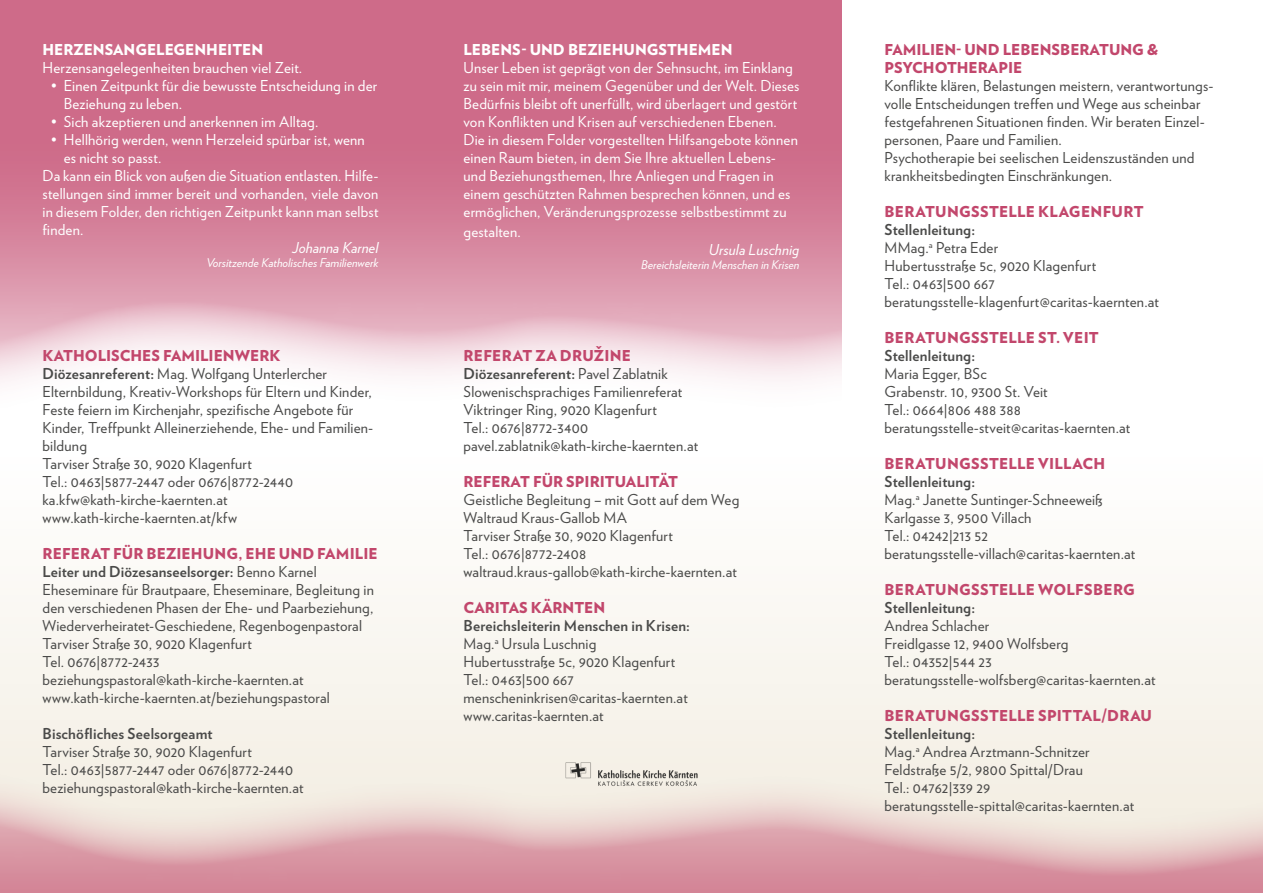
<style>
.page{position:relative;width:1263px;height:893px;background:#fff}
.page>*{position:absolute;margin:0;border:0;box-sizing:border-box;transform-origin:0 0}
.t1{font:15px/18px "Verlag";letter-spacing:.01em;color:#4a4a49}
.t2{font:15px/18px "Verlag";letter-spacing:.015em;color:#fff}
.t3{font:900 15px/18px "Verlag";letter-spacing:.015em;color:#c2476c}
.t4{font:700 15px "Verlag";letter-spacing:.01em;color:#4a4a49}
.t5{font:900 15px "Verlag";color:#fff}
.t6{font:italic 15px "Verlag";color:#fff}
.t7{font:italic 12px "Verlag";color:#fff}
.s1{font-weight:900;color:#c2476c}
.s2{font-weight:700}
</style>
<div class="page">
<div style="left:0;top:447px;width:1263px;height:446px;background:#faf8f4"></div>
<svg style="left:0;top:0;width:842px;height:382px;background:#d88aa1"></svg>
<svg style="left:0;top:743px;width:1263px;height:150px"></svg>
<img style="left:563px;top:759px;width:137px;height:29px">
<p class="t5" style="left:43px;top:37px;width:222px">HERZENSANGELEGENHEITEN</p>
<p class="t2" style="left:43px;top:57px;width:261px">Herzensangelegenheiten brauchen viel Zeit.</p>
<p class="t2" style="left:64px;top:75px;width:315px;text-indent:-13px">• Einen Zeitpunkt für die bewusste Entscheidung in der<br>Beziehung zu leben.</p>
<p class="t2" style="left:51px;top:111px;width:269px">• Sich akzeptieren und anerkennen im Alltag.</p>
<p class="t2" style="left:51px;top:129px;width:315px">• Hellhörig werden, wenn Herzeleid spürbar ist, wenn</p>
<p class="t2" style="left:64px;top:147px;width:99px">es nicht so passt.</p>
<p class="t2" style="left:43px;top:165px;width:337px">Da kann ein Blick von außen die Situation entlasten. Hilfe-</p>
<p class="t2" style="left:43px;top:183px;width:337px">stellungen sind immer bereit und vorhanden, viele davon</p>
<p class="t2" style="left:43px;top:201px;width:337px">in diesem Folder, den richtigen Zeitpunkt kann man selbst</p>
<p class="t2" style="left:43px;top:219px;width:42px">finden.</p>
<p class="t6" style="left:292px;top:236px;width:88px">Johanna Karnel</p>
<p class="t7" style="left:206px;top:253px;width:174px">Vorsitzende Katholisches Familienwerk</p>
<p class="t1" style="left:43px;top:346px;width:332px"><span class="s1">KATHOLISCHES FAMILIENWERK </span><span class="s2">Diözesanreferent:</span> Mag. Wolfgang Unterlercher Elternbildung, Kreativ-Workshops für Eltern und Kinder, Feste feiern im Kirchenjahr, spezifische Angebote für Kinder, Treffpunkt Alleinerziehende, Ehe- und Familien&shy;bildung<br>Tarviser Straße 30, 9020 Klagenfurt<br>Tel.: 0463|5877-2447 oder 0676|8772-2440 ka.kfw@kath-kirche-kaernten.at www.kath-kirche-kaernten.at/kfw</p>
<p class="t1" style="left:43px;top:544px;width:337px"><span class="s1">REFERAT FÜR BEZIEHUNG, EHE UND FAMILIE </span><span class="s2">Leiter und Diözesanseelsorger:</span> Benno Karnel Eheseminare für Brautpaare, Eheseminare, Begleitung in den verschiedenen Phasen der Ehe- und Paarbeziehung, Wiederverheiratet-Geschiedene, Regenbogenpastoral Tarviser Straße 30, 9020 Klagenfurt<br>Tel. 0676|8772-2433 beziehungspastoral@kath-kirche-kaernten.at www.kath-kirche-kaernten.at/beziehungspastoral</p>
<p class="t4" style="left:43px;top:722px;width:172px">Bischöfliches Seelsorgeamt</p>
<p class="t1" style="left:43px;top:742px;width:263px">Tarviser Straße 30, 9020 Klagenfurt<br>Tel.: 0463|5877-2447 oder 0676|8772-2440 beziehungspastoral@kath-kirche-kaernten.at</p>
<p class="t5" style="left:463px;top:37px;width:271px">LEBENS- UND BEZIEHUNGSTHEMEN</p>
<p class="t2" style="left:463px;top:58px;width:337px">Unser Leben ist geprägt von der Sehnsucht, im Einklang zu sein mit mir, meinem Gegenüber und der Welt. Dieses Bedürfnis bleibt oft unerfüllt, wird überlagert und gestört von Konflikten und Krisen auf verschiedenen Ebenen.<br>Die in diesem Folder vorgestellten Hilfsangebote können einen Raum bieten, in dem Sie Ihre aktuellen Lebens&shy;und Beziehungsthemen, Ihre Anliegen und Fragen in einem geschützten Rahmen besprechen können, und es ermöglichen, Veränderungsprozesse selbstbestimmt zu</p>
<p class="t2" style="left:463px;top:221px;width:59px">gestalten.</p>
<p class="t6" style="left:709px;top:238px;width:92px">Ursula Luschnig</p>
<p class="t7" style="left:641px;top:255px;width:160px">Bereichsleiterin Menschen in Krisen</p>
<p class="t1" style="left:463px;top:346px;width:236px"><span class="s1">REFERAT ZA DRUŽINE </span><span class="s2">Diözesanreferent:</span> Pavel Zablatnik Slowenischsprachiges Familienreferat Viktringer Ring, 9020 Klagenfurt<br>Tel.: 0676|8772-3400 pavel.zablatnik@kath-kirche-kaernten.at</p>
<p class="t3" style="left:463px;top:472px;width:216px">REFERAT FÜR SPIRITUALITÄT</p>
<p class="t1" style="left:463px;top:490px;width:277px">Geistliche Begleitung – mit Gott auf dem Weg Waltraud Kraus-Gallob MA<br>Tarviser Straße 30, 9020 Klagenfurt<br>Tel.: 0676|8772-2408 waltraud.kraus-gallob@kath-kirche-kaernten.at</p>
<p class="t3" style="left:463px;top:598px;width:143px">CARITAS KÄRNTEN</p>
<p class="t1" style="left:463px;top:616px;width:228px"><span class="s2">Bereichsleiterin Menschen in Krisen:<br></span>Mag.<sup>a</sup> Ursula Luschnig<br>Hubertusstraße 5c, 9020 Klagenfurt<br>Tel.: 0463|500 667 menscheninkrisen@caritas-kaernten.at www.caritas-kaernten.at</p>
<p class="t3" style="left:884px;top:39px;width:275px">FAMILIEN- UND LEBENSBERATUNG &amp;<br>PSYCHOTHERAPIE</p>
<p class="t1" style="left:884px;top:75px;width:330px">Konflikte klären, Belastungen meistern, verantwortungs&shy;volle Entscheidungen treffen und Wege aus scheinbar festgefahrenen Situationen finden. Wir beraten Einzel&shy;personen, Paare und Familien.<br>Psychotherapie bei seelischen Leidenszuständen und krankheitsbedingten Einschränkungen.</p>
<p class="t3" style="left:884px;top:201px;width:261px">BERATUNGSSTELLE KLAGENFURT</p>
<p class="t1" style="left:884px;top:219px;width:276px"><span class="s2">Stellenleitung:<br></span>MMag.<sup>a</sup> Petra Eder<br>Hubertusstraße 5c, 9020 Klagenfurt<br>Tel.: 0463|500 667 beratungsstelle-klagenfurt@caritas-kaernten.at</p>
<p class="t3" style="left:884px;top:327px;width:216px">BERATUNGSSTELLE ST. VEIT</p>
<p class="t4" style="left:884px;top:343px;width:92px">Stellenleitung:</p>
<p class="t1" style="left:884px;top:363px;width:247px">Maria Egger, BSc<br>Grabenstr. 10, 9300 St. Veit<br>Tel.: 0664|806 488 388 beratungsstelle-stveit@caritas-kaernten.at</p>
<p class="t3" style="left:884px;top:453px;width:222px">BERATUNGSSTELLE VILLACH</p>
<p class="t1" style="left:884px;top:471px;width:252px"><span class="s2">Stellenleitung:<br></span>Mag.<sup>a</sup> Janette Suntinger-Schneeweiß<br>Karlgasse 3, 9500 Villach<br>Tel.: 04242|213 52 beratungsstelle-villach@caritas-kaernten.at</p>
<p class="t3" style="left:884px;top:579px;width:252px">BERATUNGSSTELLE WOLFSBERG</p>
<p class="t4" style="left:884px;top:595px;width:92px">Stellenleitung:</p>
<p class="t1" style="left:884px;top:615px;width:273px">Andrea Schlacher<br>Freidlgasse 12, 9400 Wolfsberg<br>Tel.: 04352|544 23 beratungsstelle-wolfsberg@caritas-kaernten.at</p>
<p class="t3" style="left:884px;top:705px;width:269px">BERATUNGSSTELLE SPITTAL/DRAU</p>
<p class="t1" style="left:884px;top:723px;width:251px"><span class="s2">Stellenleitung:<br></span>Mag.<sup>a</sup> Andrea Arztmann-Schnitzer<br>Feldstraße 5/2, 9800 Spittal/Drau<br>Tel.: 04762|339 29 beratungsstelle-spittal@caritas-kaernten.at</p>
</div>
